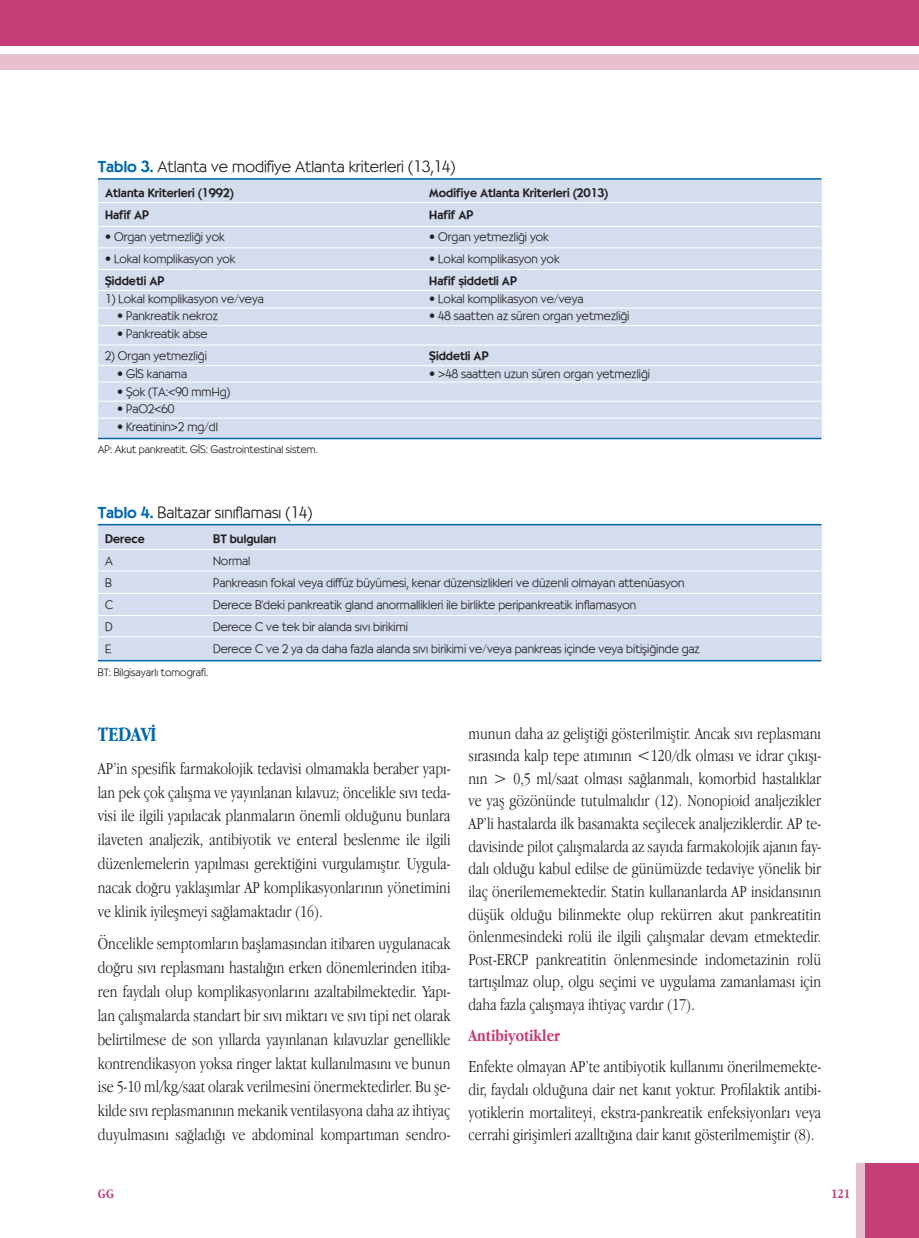
<style>
.page{position:relative;width:919px;height:1238px;background:#fff}
.page>*{position:absolute;margin:0;border:0;box-sizing:border-box;transform-origin:0 0}
.t1{font:700 21px "Apple Garamond";letter-spacing:-.02em;color:#0168ae}
.t2{font:300 17.25px/22.6px "Apple Garamond";color:#231f20;text-align:justify}
.t3{font:700 17.25px "Apple Garamond";color:#c33e76}
.t4{font:300 15.75px "Bernhardt";color:#231f20}
.t5{font:700 13.5px "Apple Garamond";color:#c33e76}
.t6{font:300 12px "Bernhardt";color:#231f20}
.t7{font:500 12px "Bernhardt";color:#231f20}
.t8{font:300 10.5px "Bernhardt";color:#231f20}
.s1{font-weight:500;color:#0168ae}
.s2{font-family:"Avant Garde TR";font-weight:400}
.s3{font-family:"Avant Garde TR";font-weight:600}
</style>
<div class="page">
<div style="left:865px;top:1163px;width:53px;height:74px;background:#c33e76"></div>
<div style="left:856px;top:1163px;width:9px;height:74px;background:#e7c0cb"></div>
<div style="left:1px;top:54px;width:917px;height:15px;background:#e7c0cb"></div>
<div style="left:1px;top:0;width:917px;height:45px;background:#c33e76"></div>
<div style="left:98px;top:178px;width:723px;height:260px;background:#d4ddee"></div>
<hr style="left:98px;top:178px;width:723px;height:2px;background:#0168ae">
<hr style="left:98px;top:202px;width:724px;height:1px;background:#fff">
<hr style="left:98px;top:226px;width:724px;height:1px;background:#fff">
<hr style="left:98px;top:247px;width:724px;height:1px;background:#fff">
<hr style="left:98px;top:290px;width:724px;height:1px;background:#fff">
<hr style="left:98px;top:308px;width:724px;height:1px;background:#fff">
<hr style="left:98px;top:325px;width:724px;height:1px;background:#fff">
<hr style="left:98px;top:365px;width:724px;height:1px;background:#fff">
<hr style="left:98px;top:382px;width:724px;height:1px;background:#fff">
<hr style="left:98px;top:401px;width:724px;height:1px;background:#fff">
<hr style="left:98px;top:418px;width:724px;height:1px;background:#fff">
<hr style="left:98px;top:269px;width:724px;height:1px;background:#fff">
<hr style="left:98px;top:344px;width:724px;height:1px;background:#fff">
<hr style="left:98px;top:438px;width:723px;height:1px;background:#0168ae">
<div style="left:98px;top:524px;width:723px;height:136px;background:#d4ddee"></div>
<hr style="left:98px;top:524px;width:723px;height:1px;background:#0168ae">
<hr style="left:98px;top:549px;width:724px;height:1px;background:#fff">
<hr style="left:98px;top:570px;width:724px;height:1px;background:#fff">
<hr style="left:98px;top:593px;width:724px;height:1px;background:#fff">
<hr style="left:98px;top:615px;width:724px;height:1px;background:#fff">
<hr style="left:98px;top:636px;width:724px;height:1px;background:#fff">
<hr style="left:98px;top:660px;width:723px;height:1px;background:#0168ae">
<p class="t4" style="left:98px;top:157px;width:359px"><span class="s1">Tablo 3.</span> Atlanta ve modifiye Atlanta kriterleri (<span class="s2">1</span>3,<span class="s2">1</span>4)</p>
<p class="t7" style="left:105px;top:186px;width:130px">Atlanta Kriterleri (<span class="s3">1</span>992)</p>
<p class="t7" style="left:429px;top:186px;width:180px">Modifiye Atlanta Kriterleri (20<span class="s3">1</span>3)</p>
<p class="t7" style="left:105px;top:208px;width:46px">Hafif AP</p>
<p class="t7" style="left:429px;top:208px;width:46px">Hafif AP</p>
<p class="t6" style="left:105px;top:230px;width:121px">• Organ yetmezliği yok</p>
<p class="t6" style="left:429px;top:230px;width:121px">• Organ yetmezliği yok</p>
<p class="t6" style="left:105px;top:252px;width:132px">• Lokal komplikasyon yok</p>
<p class="t6" style="left:429px;top:252px;width:132px">• Lokal komplikasyon yok</p>
<p class="t7" style="left:105px;top:274px;width:61px">Şiddetli AP</p>
<p class="t7" style="left:429px;top:274px;width:89px">Hafif şiddetli AP</p>
<p class="t6" style="left:105px;top:291px;width:160px"><span class="s2">1</span>) Lokal komplikasyon ve/veya</p>
<p class="t6" style="left:429px;top:291px;width:156px">• Lokal komplikasyon ve/veya</p>
<p class="t6" style="left:117px;top:309px;width:102px">• Pankreatik nekroz</p>
<p class="t6" style="left:429px;top:309px;width:202px">• 48 saatten az süren organ yetmezliği</p>
<p class="t6" style="left:117px;top:327px;width:92px">• Pankreatik abse</p>
<p class="t6" style="left:105px;top:349px;width:103px">2) Organ yetmezliği</p>
<p class="t7" style="left:429px;top:349px;width:61px">Şiddetli AP</p>
<p class="t6" style="left:117px;top:367px;width:71px">• GİS kanama</p>
<p class="t6" style="left:429px;top:367px;width:222px">• <span class="s2">&gt;</span>48 saatten uzun süren organ yetmezliği</p>
<p class="t6" style="left:117px;top:384px;width:115px">• Şok (TA:<span class="s2">&lt;</span>90 mmHg)</p>
<p class="t6" style="left:117px;top:402px;width:59px">• PaO2<span class="s2">&lt;</span>60</p>
<p class="t6" style="left:117px;top:420px;width:102px">• Kreatinin<span class="s2">&gt;</span>2 mg/dl</p>
<p class="t8" style="left:98px;top:443px;width:221px">AP: Akut pankreatit. GİS: Gastrointestinal sistem.</p>
<p class="t4" style="left:98px;top:503px;width:216px"><span class="s1">Tablo 4.</span> Baltazar sınıflaması (<span class="s2">1</span>4)</p>
<p class="t7" style="left:105px;top:531px;width:41px">Derece</p>
<p class="t7" style="left:213px;top:531px;width:65px">BT bulguları</p>
<p class="t6" style="left:105px;top:553px;width:9px">A</p>
<p class="t6" style="left:213px;top:553px;width:39px">Normal</p>
<p class="t6" style="left:105px;top:575px;width:8px">B</p>
<p class="t6" style="left:213px;top:575px;width:473px">Pankreasın fokal veya diffüz büyümesi, kenar düzensizlikleri ve düzenli olmayan attenüasyon</p>
<p class="t6" style="left:105px;top:597px;width:10px">C</p>
<p class="t6" style="left:213px;top:597px;width:424px">Derece B’deki pankreatik gland anormallikleri ile birlikte peripankreatik inflamasyon</p>
<p class="t6" style="left:105px;top:619px;width:9px">D</p>
<p class="t6" style="left:213px;top:619px;width:196px">Derece C ve tek bir alanda sıvı birikimi</p>
<p class="t6" style="left:105px;top:641px;width:8px">E</p>
<p class="t6" style="left:213px;top:641px;width:488px">Derece C ve 2 ya da daha fazla alanda sıvı birikimi ve/veya pankreas içinde veya bitişiğinde gaz</p>
<p class="t8" style="left:98px;top:665px;width:112px">BT: Bilgisayarlı tomografi.</p>
<p class="t1" style="left:98px;top:722px;width:60px">TEDAVİ</p>
<p class="t2" style="left:98px;top:756px;width:354px;line-height:23.9px">AP’in spesifik farmakolojik tedavisi olmamakla beraber yapı&shy;lan pek çok çalışma ve yayınlanan kılavuz; öncelikle sıvı teda&shy;visi ile ilgili yapılacak planmaların önemli olduğunu bunlara ilaveten analjezik, antibiyotik ve enteral beslenme ile ilgili düzenlemelerin yapılması gerektiğini vurgulamıştır. Uygula&shy;nacak doğru yaklaşımlar AP komplikasyonlarının yönetimini ve klinik iyileşmeyi sağlamaktadır (16).</p>
<p class="t2" style="left:98px;top:931px;width:354px;line-height:23.9px">Öncelikle semptomların başlamasından itibaren uygulanacak doğru sıvı replasmanı hastalığın erken dönemlerinden itiba&shy;ren faydalı olup komplikasyonlarını azaltabilmektedir. Yapı&shy;lan çalışmalarda standart bir sıvı miktarı ve sıvı tipi net olarak belirtilmese de son yıllarda yayınlanan kılavuzlar genellikle kontrendikasyon yoksa ringer laktat kullanılmasını ve bunun ise 5-10 ml/kg/saat olarak verilmesini önermektedirler. Bu şe&shy;kilde sıvı replasmanının mekanik ventilasyona daha az ihtiyaç duyulmasını sağladığı ve abdominal kompartıman sendro-</p>
<p class="t2" style="left:468px;top:721px;width:354px">munun daha az geliştiği gösterilmiştir. Ancak sıvı replasmanı sırasında kalp tepe atımının &lt;120/dk olması ve idrar çıkışı&shy;nın &gt; 0,5 ml/saat olması sağlanmalı, komorbid hastalıklar ve yaş gözönünde tutulmalıdır (12). Nonopioid analjezikler AP’li hastalarda ilk basamakta seçilecek analjeziklerdir. AP te&shy;davisinde pilot çalışmalarda az sayıda farmakolojik ajanın fay&shy;dalı olduğu kabul edilse de günümüzde tedaviye yönelik bir ilaç önerilememektedir. Statin kullananlarda AP insidansının düşük olduğu bilinmekte olup rekürren akut pankreatitin önlenmesindeki rolü ile ilgili çalışmalar devam etmektedir.<br>Post-ERCP pankreatitin önlenmesinde indometazinin rolü tartışılmaz olup, olgu seçimi ve uygulama zamanlaması için daha fazla çalışmaya ihtiyaç vardır (17).</p>
<p class="t3" style="left:468px;top:1025px;width:93px">Antibiyotikler</p>
<p class="t2" style="left:468px;top:1055px;width:354px">Enfekte olmayan AP’te antibiyotik kullanımı önerilmemekte&shy;dir, faydalı olduğuna dair net kanıt yoktur. Profilaktik antibi&shy;yotiklerin mortaliteyi, ekstra-pankreatik enfeksiyonları veya cerrahi girişimleri azalltığına dair kanıt gösterilmemiştir (8).</p>
<p class="t5" style="left:98px;top:1186px;width:18px">GG</p>
<p class="t5" style="left:831px;top:1186px;width:21px">121</p>
</div>
